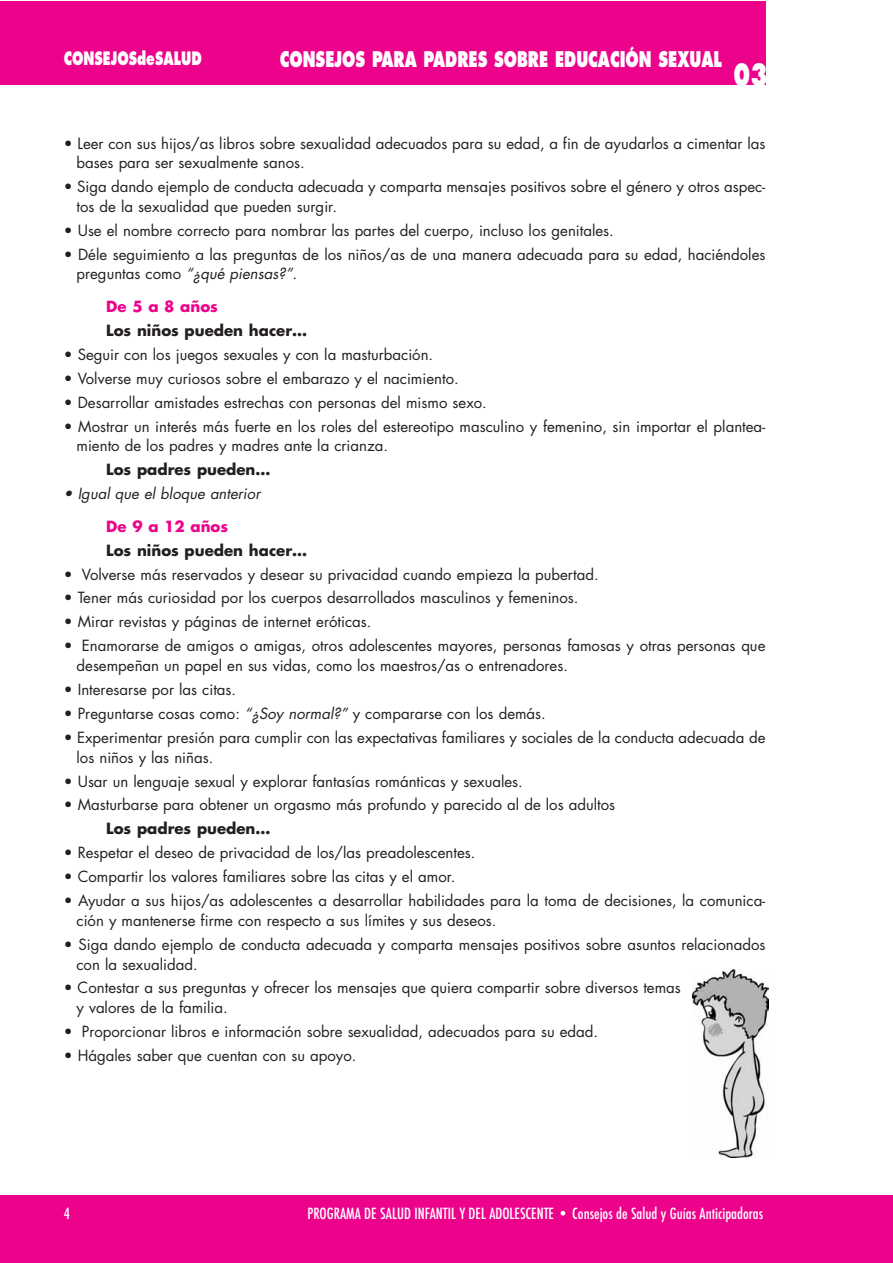
<style>
.page{position:relative;width:893px;height:1263px;background:#fff}
.page>*{position:absolute;margin:0;border:0;box-sizing:border-box;transform-origin:0 0}
.t1{font:800 30px "Futura";color:#fff;scale:.7 1}
.t2{font:800 21px "Futura";color:#fff;scale:.7 1}
.t3{font:800 18px "Futura";color:#fff;scale:.7 1}
.t4{font:15px/19.6px "Futura";color:#231f20}
.t5{font:500 condensed 15px "Futura";color:#fff}
.t6{font:700 15px "Futura";color:#231f20}
.t7{font:italic 15px "Futura";color:#231f20}
.t8{font:700 15px "Futura";color:#ed028c}
.s1{font-style:italic}
</style>
<div class="page">
<div style="left:0;top:1195px;width:892px;height:68px;background:#ed028c"></div>
<div style="left:0;top:1px;width:765px;height:84px;background:#ed028c"></div>
<img style="left:693px;top:969px;width:75px;height:188px">
<p class="t3" style="left:64px;top:50px;width:198px">CONSEJOSdeSALUD</p>
<h2 class="t2" style="left:280px;top:50px;width:633px">CONSEJOS PARA PADRES SOBRE EDUCACIÓN SEXUAL</h2>
<h1 class="t1" style="left:733px;top:62px;width:51px">03</h1>
<p class="t4" style="left:77px;top:135px;width:690px;text-indent:-13px">• Leer con sus hijos/as libros sobre sexualidad adecuados para su edad, a fin de ayudarlos a cimentar las bases para ser sexualmente sanos.</p>
<p class="t4" style="left:77px;top:178px;width:690px;text-indent:-13px">• Siga dando ejemplo de conducta adecuada y comparta mensajes positivos sobre el género y otros aspec&shy;tos de la sexualidad que pueden surgir.</p>
<p class="t4" style="left:64px;top:222px;width:552px">• Use el nombre correcto para nombrar las partes del cuerpo, incluso los genitales.</p>
<p class="t4" style="left:77px;top:246px;width:690px;text-indent:-13px">• Déle seguimiento a las preguntas de los niños/as de una manera adecuada para su edad, haciéndoles preguntas como <span class="s1">“¿qué piensas?”</span>.</p>
<p class="t8" style="left:106px;top:299px;width:113px">De 5 a 8 años</p>
<p class="t6" style="left:106px;top:323px;width:202px">Los niños pueden hacer…</p>
<p class="t4" style="left:64px;top:346px;width:371px">• Seguir con los juegos sexuales y con la masturbación.</p>
<p class="t4" style="left:64px;top:370px;width:396px">• Volverse muy curiosos sobre el embarazo y el nacimiento.</p>
<p class="t4" style="left:64px;top:394px;width:425px">• Desarrollar amistades estrechas con personas del mismo sexo.</p>
<p class="t4" style="left:77px;top:418px;width:690px;text-indent:-13px">• Mostrar un interés más fuerte en los roles del estereotipo masculino y femenino, sin importar el plantea&shy;miento de los padres y madres ante la crianza.</p>
<p class="t6" style="left:106px;top:463px;width:166px">Los padres pueden…</p>
<p class="t7" style="left:64px;top:487px;width:198px">• Igual que el bloque anterior</p>
<p class="t8" style="left:106px;top:519px;width:123px">De 9 a 12 años</p>
<p class="t6" style="left:106px;top:543px;width:202px">Los niños pueden hacer…</p>
<p class="t4" style="left:64px;top:565px;width:536px">• Volverse más reservados y desear su privacidad cuando empieza la pubertad.</p>
<p class="t4" style="left:64px;top:589px;width:516px">• Tener más curiosidad por los cuerpos desarrollados masculinos y femeninos.</p>
<p class="t4" style="left:64px;top:613px;width:309px">• Mirar revistas y páginas de internet eróticas.</p>
<p class="t4" style="left:77px;top:637px;width:690px;text-indent:-13px">• Enamorarse de amigos o amigas, otros adolescentes mayores, personas famosas y otras personas que desempeñan un papel en sus vidas, como los maestros/as o entrenadores.</p>
<p class="t4" style="left:64px;top:681px;width:174px">• Interesarse por las citas.</p>
<p class="t4" style="left:64px;top:705px;width:484px">• Preguntarse cosas como: <span class="s1">“¿Soy normal?”</span> y compararse con los demás.</p>
<p class="t4" style="left:77px;top:729px;width:690px;text-indent:-13px">• Experimentar presión para cumplir con las expectativas familiares y sociales de la conducta adecuada de los niños y las niñas.</p>
<p class="t4" style="left:64px;top:772px;width:461px">• Usar un lenguaje sexual y explorar fantasías románticas y sexuales.</p>
<p class="t4" style="left:64px;top:796px;width:553px">• Masturbarse para obtener un orgasmo más profundo y parecido al de los adultos</p>
<p class="t6" style="left:106px;top:822px;width:166px">Los padres pueden…</p>
<p class="t4" style="left:64px;top:844px;width:413px">• Respetar el deseo de privacidad de los/las preadolescentes.</p>
<p class="t4" style="left:64px;top:868px;width:393px">• Compartir los valores familiares sobre las citas y el amor.</p>
<p class="t4" style="left:77px;top:892px;width:690px;text-indent:-13px">• Ayudar a sus hijos/as adolescentes a desarrollar habilidades para la toma de decisiones, la comunica&shy;ción y mantenerse firme con respecto a sus límites y sus deseos.</p>
<p class="t4" style="left:77px;top:936px;width:690px;text-indent:-13px">• Siga dando ejemplo de conducta adecuada y comparta mensajes positivos sobre asuntos relacionados con la sexualidad.</p>
<p class="t4" style="left:77px;top:979px;width:606px;text-indent:-13px">• Contestar a sus preguntas y ofrecer los mensajes que quiera compartir sobre diversos temas y valores de la familia.</p>
<p class="t4" style="left:64px;top:1023px;width:536px">• Proporcionar libros e información sobre sexualidad, adecuados para su edad.</p>
<p class="t4" style="left:64px;top:1047px;width:294px">• Hágales saber que cuentan con su apoyo.</p>
<p class="t5" style="left:64px;top:1205px;width:8px">4</p>
<p class="t5" style="left:307px;top:1205px;width:457px">PROGRAMA DE SALUD INFANTIL Y DEL ADOLESCENTE • Consejos de Salud y Guías Anticipadoras</p>
</div>
